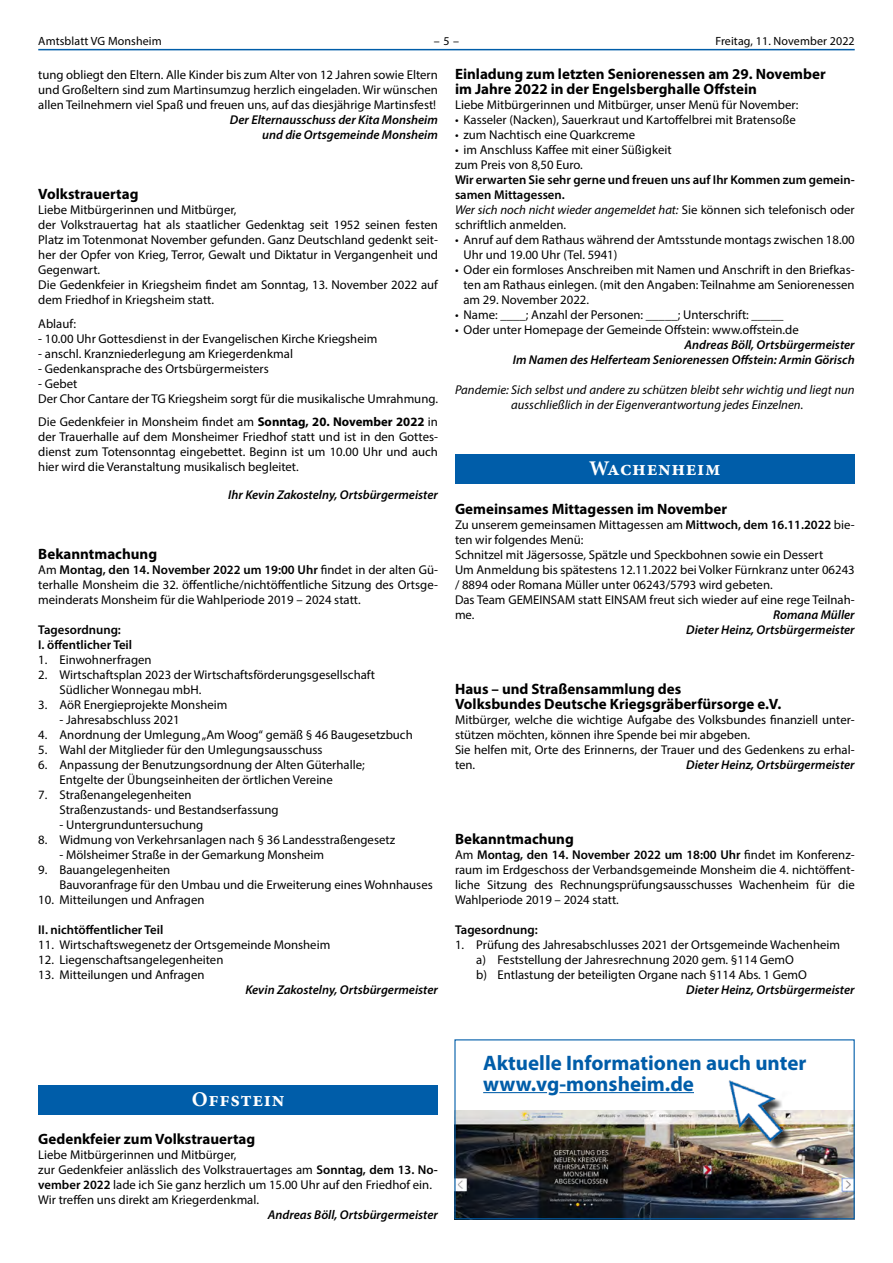
<style>
.page{position:relative;width:893px;height:1263px;background:#fff}
.page>*{position:absolute;margin:0;border:0;box-sizing:border-box;transform-origin:0 0}
.t1{font:700 21px/21px "Myriad Pro";color:#005da9}
.t2{font:700 20.85px "Minion Pro";letter-spacing:.03em;color:#fff}
.t3{font:700 15px/15px "Myriad Pro";color:#000}
.t4{font:12.75px/15px "Myriad Pro";color:#000}
.t5{font:italic 600 12.75px/15px "Myriad Pro";color:#000;text-align:right}
.t6{font:600 12.75px/15px "Myriad Pro";color:#000}
.t7{font:italic 12.75px/15px "Myriad Pro";color:#000;text-align:center}
.t8{font:12px "Myriad Pro";letter-spacing:.01em;color:#000}
.s1{font-weight:700}
.s2{font-weight:600}
.s3{font-weight:400;font-style:italic}
.s4{font-weight:400}
</style>
<div class="page">
<hr style="left:38px;top:49px;width:817px;height:1px;background:#005da9">
<img style="left:456px;top:1111px;width:397px;height:106px">
<div style="left:455px;top:454px;width:400px;height:29px;background:#005da9"></div>
<div style="left:38px;top:1085px;width:400px;height:29px;background:#005da9"></div>
<div style="left:454px;top:1039px;width:401px;height:180px;border:1px solid #005da9"></div>
<hr style="left:483px;top:1092px;width:64px;height:1px;background:#005da9">
<hr style="left:559px;top:1092px;width:135px;height:1px;background:#005da9">
<div style="left:732px;top:1082px;width:60px;height:69px;background:#000;opacity:.75"></div>
<img style="left:723px;top:1080px;width:67px;height:68px">
<p class="t8" style="left:38px;top:34px;width:125px">Amtsblatt VG Monsheim</p>
<p class="t8" style="left:434px;top:34px;width:27px">– 5 –</p>
<p class="t8" style="left:715px;top:34px;width:141px">Freitag, 11. November 2022</p>
<p class="t4" style="left:38px;top:67px;width:401px;text-align:justify">tung obliegt den Eltern. Alle Kinder bis zum Alter von 12 Jahren sowie Eltern und Großeltern sind zum Martinsumzug herzlich eingeladen. Wir wünschen allen Teilnehmern viel Spaß und freuen uns, auf das diesjährige Martinsfest!</p>
<p class="t5" style="left:230px;top:112px;width:210px">Der Elternausschuss der Kita Monsheim und die Ortsgemeinde Monsheim</p>
<p class="t3" style="left:38px;top:186px;width:102px">Volkstrauertag</p>
<p class="t4" style="left:38px;top:202px;width:401px">Liebe Mitbürgerinnen und Mitbürger,<br>der Volkstrauertag hat als staatlicher Gedenktag seit 1952 seinen festen Platz im Totenmonat November gefunden. Ganz Deutschland gedenkt seit&shy;her der Opfer von Krieg, Terror, Gewalt und Diktatur in Vergangenheit und Gegenwart.<br>Die Gedenkfeier in Kriegsheim findet am Sonntag, 13. November 2022 auf dem Friedhof in Kriegsheim statt.</p>
<p class="t4" style="left:38px;top:316px;width:39px">Ablauf:</p>
<p class="t4" style="left:38px;top:331px;width:341px">- 10.00 Uhr Gottesdienst in der Evangelischen Kirche Kriegsheim</p>
<p class="t4" style="left:38px;top:346px;width:256px">- anschl. Kranzniederlegung am Kriegerdenkmal</p>
<p class="t4" style="left:38px;top:361px;width:232px">- Gedenkansprache des Ortsbürgermeisters</p>
<p class="t4" style="left:38px;top:376px;width:401px">- Gebet<br>Der Chor Cantare der TG Kriegsheim sorgt für die musikalische Umrahmung.</p>
<p class="t4" style="left:38px;top:414px;width:401px;text-align:justify">Die Gedenkfeier in Monsheim findet am <span class="s1">Sonntag, 20. November 2022</span> in der Trauerhalle auf dem Monsheimer Friedhof statt und ist in den Gottes&shy;dienst zum Totensonntag eingebettet. Beginn ist um 10.00 Uhr und auch hier wird die Veranstaltung musikalisch begleitet.</p>
<p class="t5" style="left:228px;top:487px;width:211px">Ihr Kevin Zakostelny, Ortsbürgermeister</p>
<p class="t3" style="left:38px;top:546px;width:120px">Bekanntmachung</p>
<p class="t4" style="left:38px;top:562px;width:401px;text-align:justify">Am <span class="s2">Montag, den 14. November 2022 um 19:00 Uhr</span> findet in der alten Gü&shy;terhalle Monsheim die 32. öffentliche/nichtöffentliche Sitzung des Ortsge&shy;meinderats Monsheim für die Wahlperiode 2019 – 2024 statt.</p>
<p class="t6" style="left:38px;top:622px;width:95px">Tagesordnung:<br>I. öffentlicher Teil</p>
<p class="t4" style="left:38px;top:652px;width:115px">1. Einwohnerfragen</p>
<p class="t4" style="left:60px;top:667px;width:317px;text-indent:-21px">2. Wirtschaftsplan 2023 der Wirtschaftsförderungsgesellschaft<br>Südlicher Wonnegau mbH.</p>
<p class="t4" style="left:38px;top:697px;width:191px">3. AöR Energieprojekte Monsheim</p>
<p class="t4" style="left:60px;top:712px;width:122px">- Jahresabschluss 2021</p>
<p class="t4" style="left:38px;top:727px;width:376px">4. Anordnung der Umlegung „Am Woog“ gemäß § 46 Baugesetzbuch</p>
<p class="t4" style="left:38px;top:742px;width:286px">5. Wahl der Mitglieder für den Umlegungsausschuss</p>
<p class="t4" style="left:60px;top:757px;width:307px;text-indent:-21px">6. Anpassung der Benutzungsordnung der Alten Güterhalle;<br>Entgelte der Übungseinheiten der örtlichen Vereine</p>
<p class="t4" style="left:60px;top:787px;width:221px;text-indent:-21px">7. Straßenangelegenheiten<br>Straßenzustands- und Bestandserfassung</p>
<p class="t4" style="left:60px;top:817px;width:145px">- Untergrunduntersuchung</p>
<p class="t4" style="left:38px;top:832px;width:358px">8. Widmung von Verkehrsanlagen nach § 36 Landesstraßengesetz</p>
<p class="t4" style="left:60px;top:847px;width:266px">- Mölsheimer Straße in der Gemarkung Monsheim</p>
<p class="t4" style="left:60px;top:862px;width:375px;text-indent:-21px">9. Bauangelegenheiten<br>Bauvoranfrage für den Umbau und die Erweiterung eines Wohnhauses</p>
<p class="t4" style="left:38px;top:892px;width:168px">10. Mitteilungen und Anfragen</p>
<p class="t6" style="left:38px;top:922px;width:127px">II. nichtöffentlicher Teil</p>
<p class="t4" style="left:38px;top:937px;width:294px">11. Wirtschaftswegenetz der Ortsgemeinde Monsheim</p>
<p class="t4" style="left:38px;top:952px;width:187px">12. Liegenschaftsangelegenheiten</p>
<p class="t4" style="left:38px;top:967px;width:168px">13. Mitteilungen und Anfragen</p>
<p class="t5" style="left:245px;top:982px;width:194px">Kevin Zakostelny, Ortsbürgermeister</p>
<p class="t3" style="left:455px;top:66px;width:372px">Einladung zum letzten Seniorenessen am 29. November im Jahre 2022 in der Engelsberghalle Offstein</p>
<p class="t4" style="left:455px;top:97px;width:345px">Liebe Mitbürgerinnen und Mitbürger, unser Menü für November:</p>
<p class="t4" style="left:455px;top:112px;width:342px">• Kasseler (Nacken), Sauerkraut und Kartoffelbrei mit Bratensoße</p>
<p class="t4" style="left:455px;top:127px;width:182px">• zum Nachtisch eine Quarkcreme</p>
<p class="t4" style="left:455px;top:142px;width:218px">• im Anschluss Kaffee mit einer Süßigkeit zum Preis von 8,50 Euro.</p>
<p class="t6" style="left:455px;top:172px;width:401px">Wir erwarten Sie sehr gerne und freuen uns auf Ihr Kommen zum gemein&shy;samen Mittagessen.<br><span class="s3">Wer sich noch nicht wieder angemeldet hat:</span> <span class="s4">Sie können sich telefonisch oder schriftlich anmelden.</span></p>
<p class="t4" style="left:463px;top:232px;width:393px;text-indent:-9px">• Anruf auf dem Rathaus während der Amtsstunde montags zwischen 18.00<br>Uhr und 19.00 Uhr (Tel. 5941)</p>
<p class="t4" style="left:463px;top:262px;width:393px;text-align:justify;text-indent:-9px">• Oder ein formloses Anschreiben mit Namen und Anschrift in den Briefkas&shy;ten am Rathaus einlegen. (mit den Angaben: Teilnahme am Seniorenessen am 29. November 2022.</p>
<p class="t4" style="left:455px;top:307px;width:330px">• Name: ____; Anzahl der Personen: _____; Unterschrift: _____</p>
<p class="t4" style="left:455px;top:322px;width:345px">• Oder unter Homepage der Gemeinde Offstein: www.offstein.de</p>
<p class="t5" style="left:513px;top:337px;width:343px">Andreas Böll, Ortsbürgermeister<br>Im Namen des Helferteam Seniorenessen Offstein: Armin Görisch</p>
<p class="t7" style="left:455px;top:382px;width:401px">Pandemie: Sich selbst und andere zu schützen bleibt sehr wichtig und liegt nun ausschließlich in der Eigenverantwortung jedes Einzelnen.</p>
<h2 class="t2" style="left:589px;top:454px;width:133px">Wachenheim</h2>
<p class="t3" style="left:455px;top:501px;width:274px">Gemeinsames Mittagessen im November</p>
<p class="t4" style="left:455px;top:517px;width:401px">Zu unserem gemeinsamen Mittagessen am <span class="s2">Mittwoch, dem 16.11.2022</span> bie&shy;ten wir folgendes Menü:<br>Schnitzel mit Jägersosse, Spätzle und Speckbohnen sowie ein Dessert<br>Um Anmeldung bis spätestens 12.11.2022 bei Volker Fürnkranz unter 06243 / 8894 oder Romana Müller unter 06243/5793 wird gebeten.<br>Das Team GEMEINSAM statt EINSAM freut sich wieder auf eine rege Teilnah&shy;me.</p>
<p class="t5" style="left:686px;top:607px;width:170px">Romana Müller<br>Dieter Heinz, Ortsbürgermeister</p>
<p class="t3" style="left:455px;top:681px;width:328px">Haus – und Straßensammlung des<br>Volksbundes Deutsche Kriegsgräberfürsorge e.V.</p>
<p class="t4" style="left:455px;top:712px;width:401px">Mitbürger, welche die wichtige Aufgabe des Volksbundes finanziell unter&shy;stützen möchten, können ihre Spende bei mir abgeben.<br>Sie helfen mit, Orte des Erinnerns, der Trauer und des Gedenkens zu erhal&shy;ten.</p>
<p class="t5" style="left:686px;top:757px;width:170px">Dieter Heinz, Ortsbürgermeister</p>
<p class="t3" style="left:455px;top:831px;width:120px">Bekanntmachung</p>
<p class="t4" style="left:455px;top:847px;width:401px;text-align:justify">Am <span class="s2">Montag, den 14. November 2022 um 18:00 Uhr</span> findet im Konferenz&shy;raum im Erdgeschoss der Verbandsgemeinde Monsheim die 4. nichtöffent&shy;liche Sitzung des Rechnungsprüfungsausschusses Wachenheim für die Wahlperiode 2019 – 2024 statt.</p>
<p class="t6" style="left:455px;top:922px;width:84px">Tagesordnung:</p>
<p class="t4" style="left:476px;top:937px;width:365px;text-indent:-21px">1. Prüfung des Jahresabschlusses 2021 der Ortsgemeinde Wachenheim a) Feststellung der Jahresrechnung 2020 gem. §114 GemO<br>b) Entlastung der beteiligten Organe nach §114 Abs. 1 GemO</p>
<p class="t5" style="left:686px;top:982px;width:170px">Dieter Heinz, Ortsbürgermeister</p>
<h2 class="t2" style="left:192px;top:1084px;width:94px">Offstein</h2>
<p class="t3" style="left:38px;top:1131px;width:218px">Gedenkfeier zum Volkstrauertag</p>
<p class="t4" style="left:38px;top:1147px;width:401px">Liebe Mitbürgerinnen und Mitbürger,<br>zur Gedenkfeier anlässlich des Volkstrauertages am <span class="s2">Sonntag, dem 13. No&shy;vember 2022</span> lade ich Sie ganz herzlich um 15.00 Uhr auf den Friedhof ein.<br>Wir treffen uns direkt am Kriegerdenkmal.</p>
<p class="t5" style="left:268px;top:1207px;width:172px">Andreas Böll, Ortsbürgermeister</p>
<h1 class="t1" style="left:483px;top:1051px;width:325px">Aktuelle Informationen auch unter www.vg-monsheim.de</h1>
</div>
